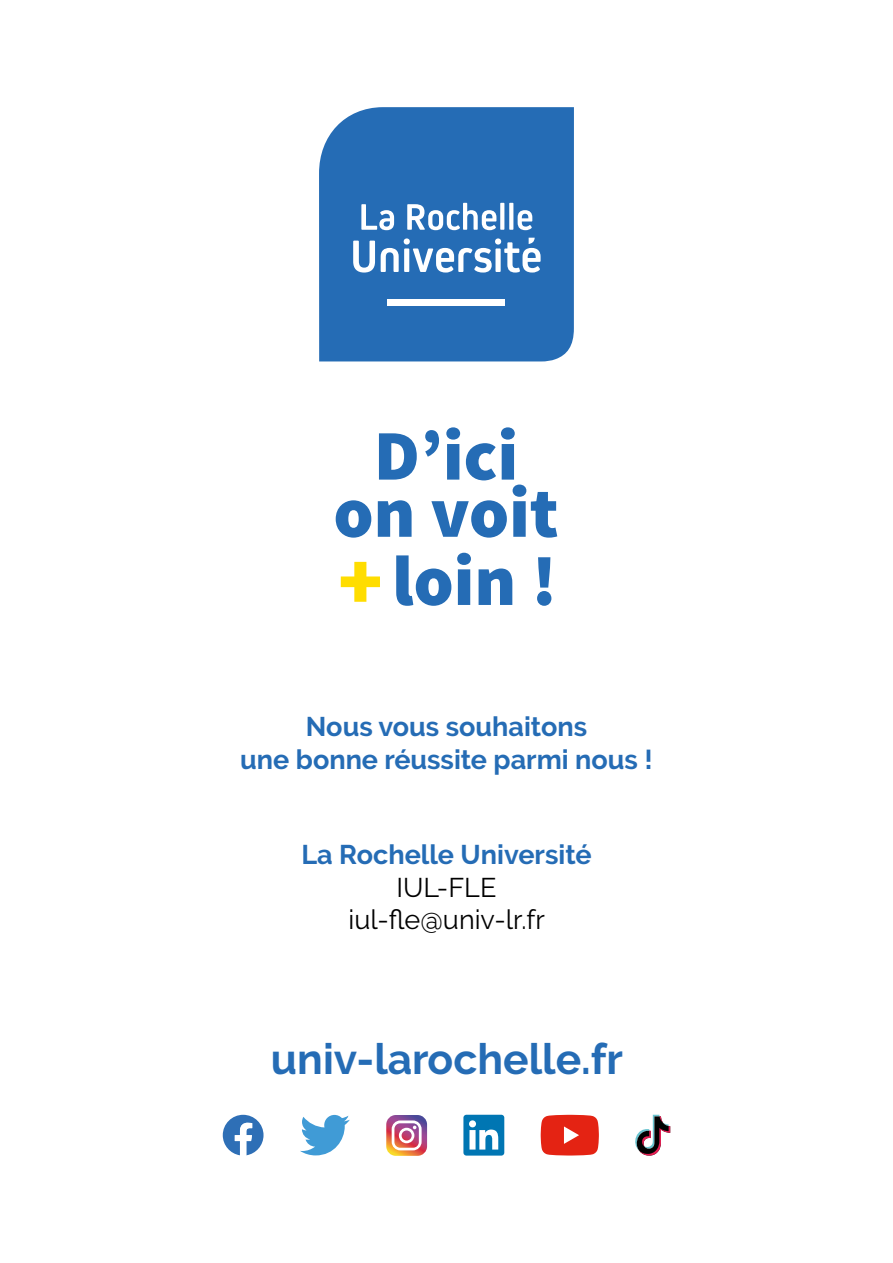
<style>
.page{position:relative;width:893px;height:1263px;background:#fff}
.page>*{position:absolute;margin:0;border:0;box-sizing:border-box;transform-origin:0 0}
.t1{font:700 42.6px "Raleway";color:#256cb5}
.t2{font:700 27px/32.4px "Raleway";color:#256cb5;text-align:center}
.t3{font:27px/32.4px "Raleway";color:#000;text-align:center}
</style>
<div class="page">
<div style="left:319px;top:107px;width:255px;height:254px;background:#256cb5"></div>
<svg style="left:353px;top:241px;width:22px;height:32px"></svg>
<svg style="left:381px;top:238px;width:160px;height:35px"></svg>
<svg style="left:361px;top:204px;width:33px;height:26px"></svg>
<svg style="left:407px;top:203px;width:89px;height:27px"></svg>
<svg style="left:500px;top:203px;width:4px;height:27px"></svg>
<svg style="left:509px;top:203px;width:4px;height:27px"></svg>
<svg style="left:518px;top:210px;width:14px;height:20px"></svg>
<div style="left:387px;top:299px;width:118px;height:6px;background:#fff"></div>
<svg style="left:396px;top:553px;width:155px;height:53px"></svg>
<svg style="left:341px;top:562px;width:39px;height:40px"></svg>
<svg style="left:336px;top:427px;width:221px;height:111px"></svg>
<svg style="left:386px;top:1115px;width:41px;height:41px"></svg>
<svg style="left:223px;top:1115px;width:41px;height:40px"></svg>
<div style="left:463px;top:1115px;width:41px;height:40px;background:#0076b3;border-radius:3px"></div>
<svg style="left:469px;top:1120px;width:29px;height:29px"></svg>
<svg style="left:635px;top:1115px;width:35px;height:40px"></svg>
<svg style="left:300px;top:1115px;width:50px;height:40px"></svg>
<svg style="left:541px;top:1115px;width:58px;height:40px;background:#e6392b"></svg>
<p class="t2" style="left:240px;top:711px;width:414px">Nous vous souhaitons<br>une bonne réussite parmi nous !</p>
<p class="t2" style="left:301px;top:838px;width:292px">La Rochelle Université</p>
<p class="t3" style="left:349px;top:871px;width:198px">IUL-FLE iul-fle@univ-lr.fr</p>
<h1 class="t1" style="left:271px;top:1035px;width:354px">univ-larochelle.fr</h1>
</div>
